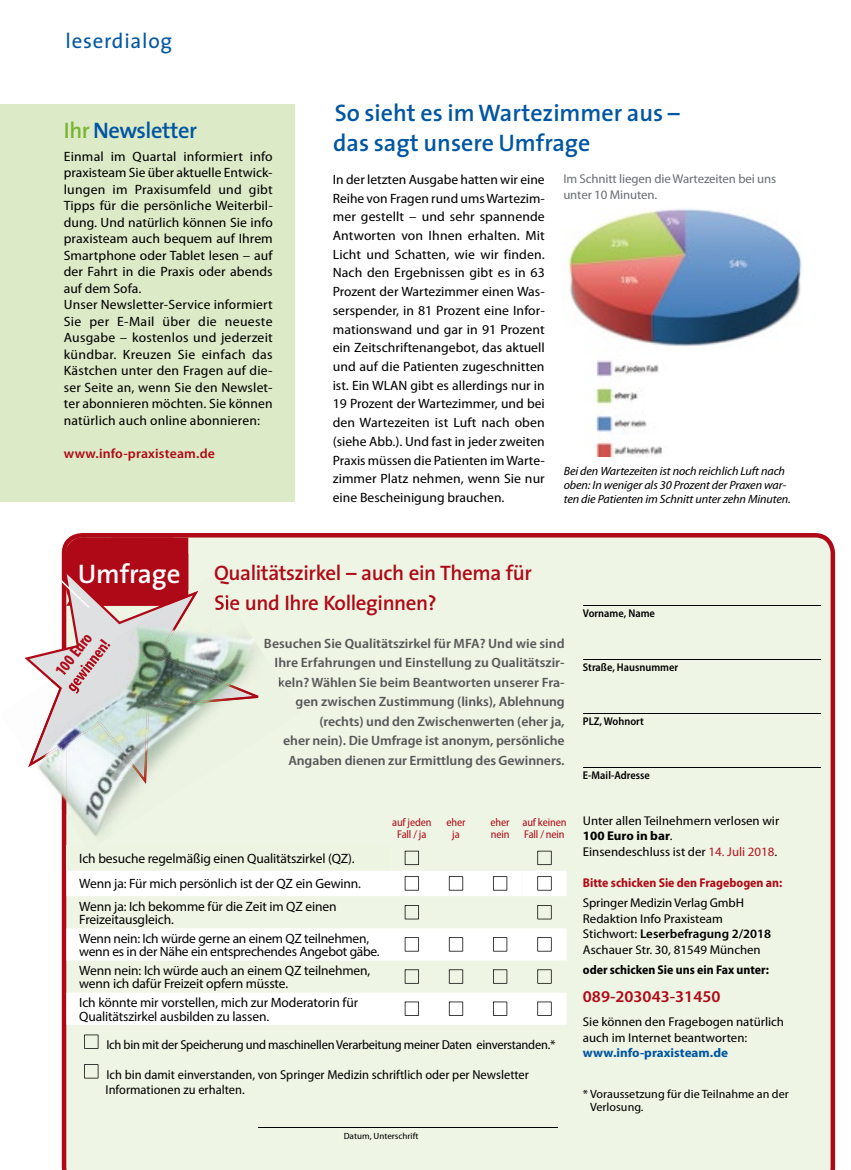
<style>
.page{position:relative;width:851px;height:1170px;background:#fff}
.page>*{position:absolute;margin:0;border:0;box-sizing:border-box;transform-origin:0 0}
.t1{font:600 27px "The Sans";letter-spacing:-.005em;color:#fff}
.t2{font:600 24px/30px "The Sans";color:#0056a2}
.t3{font:600 22.5px "The Sans";letter-spacing:-.02em;color:#0056a2}
.t4{font:600 21px/30px "The Sans";letter-spacing:-.02em;color:#af0917}
.t5{font:21px "The Sans";letter-spacing:.035em;color:#0056a2}
.t6{font:700 condensed 16.65px "Myriad Pro";color:#af0917}
.t7{font:600 semi-condensed 16.5px "Myriad Pro";color:#af0917;scale:1.1 1}
.t8{font:semi-condensed 13.5px/18.8px "Myriad Pro";letter-spacing:.005em;color:#000;text-align:justify;scale:1.1 1}
.t9{font:semi-condensed 13.5px/16.5px "Myriad Pro";letter-spacing:.005em;color:#000;scale:1.11 1}
.t10{font:13.5px/13.5px "Myriad Pro";letter-spacing:-.01em;color:#000}
.t11{font:600 semi-condensed 13.5px/19.5px "Myriad Pro";letter-spacing:-.005em;color:#58585a;text-align:right;scale:1.1 1}
.t12{font:600 semi-condensed 13.5px "Myriad Pro";letter-spacing:.01em;color:#af0917;scale:1.1 1}
.t13{font:semi-condensed 12.9px/15px "Myriad Pro";color:#000;scale:1.05 1}
.t14{font:semi-condensed 12.9px "Myriad Pro";letter-spacing:-.02em;color:#000;scale:1.05 1}
.t15{font:semi-condensed 12.75px/15.6px "Myriad Pro";color:#000;scale:1.1 1}
.t16{font:semi-condensed 12.75px/15.6px "Myriad Pro";letter-spacing:-.01em;color:#6a7075;scale:1.1 1}
.t17{font:700 semi-condensed 12.75px "Myriad Pro";color:#af0917}
.t18{font:700 semi-condensed 12.75px "Myriad Pro";color:#000}
.t19{font:700 semi-condensed 12.75px "Myriad Pro";color:#0056a2;scale:1.1 1}
.t20{font:italic semi-condensed 12px/14.2px "Myriad Pro";letter-spacing:-.01em;color:#000;scale:1.1 1}
.t21{font:semi-condensed 12px/13.5px "Myriad Pro";color:#000;scale:1.1 1}
.t22{font:600 semi-condensed 11.25px "Myriad Pro";color:#000}
.t23{font:semi-condensed 11.25px/12px "Myriad Pro";letter-spacing:-.01em;color:#af0917;text-align:center}
.t24{font:semi-condensed 9px "Myriad Pro";color:#000;scale:1.1 1}
.s1{color:#79b530}
.s2{font-weight:700}
.s3{color:#b51621}
.s4{font-weight:600}
</style>
<div class="page">
<img style="left:568px;top:208px;width:234px;height:248px">
<div style="left:62px;top:533px;width:773px;height:636px;background:#eef5e4"></div>
<svg style="left:66px;top:896px;width:500px;height:128px"></svg>
<svg style="left:404px;top:905px;width:15px;height:14px"></svg>
<svg style="left:537px;top:905px;width:14px;height:14px"></svg>
<svg style="left:404px;top:937px;width:15px;height:14px"></svg>
<svg style="left:449px;top:937px;width:14px;height:14px"></svg>
<svg style="left:493px;top:937px;width:14px;height:14px"></svg>
<svg style="left:537px;top:937px;width:14px;height:14px"></svg>
<svg style="left:404px;top:969px;width:15px;height:14px"></svg>
<svg style="left:449px;top:969px;width:14px;height:14px"></svg>
<svg style="left:493px;top:969px;width:14px;height:14px"></svg>
<svg style="left:537px;top:969px;width:14px;height:14px"></svg>
<svg style="left:404px;top:1001px;width:15px;height:14px"></svg>
<svg style="left:449px;top:1001px;width:14px;height:14px"></svg>
<svg style="left:493px;top:1001px;width:14px;height:14px"></svg>
<svg style="left:537px;top:1001px;width:14px;height:14px"></svg>
<hr style="left:582px;top:605px;width:238px;height:1px;background:#000">
<hr style="left:582px;top:659px;width:238px;height:1px;background:#000">
<hr style="left:582px;top:713px;width:238px;height:1px;background:#000">
<hr style="left:582px;top:767px;width:238px;height:1px;background:#000">
<svg style="left:24px;top:567px;width:234px;height:201px"></svg>
<img style="left:33px;top:764px;width:29px;height:44px">
<img style="left:188px;top:575px;width:39px;height:40px">
<img style="left:213px;top:615px;width:66px;height:63px">
<img style="left:67px;top:761px;width:107px;height:84px">
<img style="left:151px;top:705px;width:108px;height:90px">
<div style="left:236px;top:678px;width:65px;height:62px;background:#ecf3e2"></div>
<img style="left:62px;top:764px;width:4px;height:51px">
<svg style="left:66px;top:845px;width:500px;height:51px"></svg>
<svg style="left:279px;top:678px;width:5px;height:8px"></svg>
<svg style="left:56px;top:537px;width:132px;height:71px;background:#b72733"></svg>
<img style="left:215px;top:594px;width:23px;height:21px">
<img style="left:24px;top:680px;width:13px;height:80px">
<img style="left:42px;top:664px;width:34px;height:36px">
<img style="left:76px;top:614px;width:76px;height:86px">
<img style="left:152px;top:595px;width:61px;height:74px">
<img style="left:33px;top:700px;width:67px;height:21px">
<img style="left:100px;top:659px;width:100px;height:79px">
<img style="left:119px;top:723px;width:27px;height:4px">
<img style="left:215px;top:701px;width:38px;height:1px">
<img style="left:37px;top:679px;width:25px;height:42px">
<img style="left:156px;top:590px;width:42px;height:71px">
<img style="left:31px;top:721px;width:88px;height:43px">
<img style="left:146px;top:659px;width:50px;height:70px">
<img style="left:194px;top:669px;width:64px;height:32px">
<img style="left:117px;top:727px;width:31px;height:56px">
<img style="left:183px;top:699px;width:32px;height:5px">
<svg style="left:60px;top:667px;width:5px;height:9px"></svg>
<img style="left:65px;top:643px;width:48px;height:51px">
<hr style="left:259px;top:1126px;width:299px;height:1px;background:#000">
<svg style="left:84px;top:1034px;width:14px;height:14px"></svg>
<svg style="left:84px;top:1064px;width:14px;height:14px"></svg>
<div style="left:0;top:104px;width:295px;height:398px;background:#ddeac7"></div>
<h3 class="t5" style="left:65px;top:24px;width:108px">leserdialog</h3>
<h3 class="t3" style="left:64px;top:111px;width:135px"><span class="s1">Ihr</span> Newsletter</h3>
<p class="t9" style="left:64px;top:148px;width:190px">Einmal im Quartal informiert info praxisteam Sie über aktuelle Entwick&shy;lungen im Praxisumfeld und gibt Tipps für die persönliche Weiterbil&shy;dung. Und natürlich können Sie info praxisteam auch bequem auf Ihrem Smartphone oder Tablet lesen – auf der Fahrt in die Praxis oder abends auf dem Sofa.<br>Unser Newsletter-Service informiert Sie per E-Mail über die neueste Ausgabe – kostenlos und jederzeit kündbar. Kreuzen Sie einfach das Kästchen unter den Fragen auf die&shy;ser Seite an, wenn Sie den Newslet&shy;ter abonnieren möchten. Sie können natürlich auch online abonnieren:</p>
<p class="t12" style="left:64px;top:446px;width:139px">www.info-praxisteam.de</p>
<h2 class="t2" style="left:333px;top:97px;width:348px">So sieht es im Wartezimmer aus – das sagt unsere Umfrage</h2>
<p class="t8" style="left:333px;top:170px;width:194px">In der letzten Ausgabe hatten wir eine Reihe von Fragen rund ums Wartezim&shy;mer gestellt – und sehr spannende Antworten von Ihnen erhalten. Mit Licht und Schatten, wie wir finden.<br>Nach den Ergebnissen gibt es in 63<br>Prozent der Wartezimmer einen Was&shy;serspender, in 81 Prozent eine Infor&shy;mationswand und gar in 91 Prozent ein Zeitschriftenangebot, das aktuell und auf die Patienten zugeschnitten ist. Ein WLAN gibt es allerdings nur in 19 Prozent der Wartezimmer, und bei den Wartezeiten ist Luft nach oben (siehe Abb.). Und fast in jeder zweiten Praxis müssen die Patienten im Warte&shy;zimmer Platz nehmen, wenn Sie nur eine Bescheinigung brauchen.</p>
<p class="t16" style="left:563px;top:171px;width:195px">Im Schnitt liegen die Wartezeiten bei uns unter 10 Minuten.</p>
<p class="t20" style="left:563px;top:464px;width:208px">Bei den Wartezeiten ist noch reichlich Luft nach oben: In weniger als 30 Prozent der Praxen war&shy;ten die Patienten im Schnitt unter zehn Minuten.</p>
<h1 class="t1" style="left:78px;top:551px;width:104px">Umfrage</h1>
<p class="t6" style="left:50px;top:667px;width:51px;rotate:-52deg">100 Euro</p>
<h3 class="t4" style="left:214px;top:557px;width:319px">Qualitätszirkel – auch ein Thema für<br>Sie und Ihre Kolleginnen?</h3>
<p class="t11" style="left:264px;top:633px;width:275px">Besuchen Sie Qualitätszirkel für MFA? Und wie sind Ihre Erfahrungen und Einstellung zu Qualitätszir&shy;keln? Wählen Sie beim Beantworten unserer Fra&shy;gen zwischen Zustimmung (links), Ablehnung (rechts) und den Zwischenwerten (eher ja,<br>eher nein). Die Umfrage ist anonym, persönliche Angaben dienen zur Ermittlung des Gewinners.</p>
<p class="t23" style="left:392px;top:816px;width:41px">auf jeden<br>Fall / ja</p>
<p class="t23" style="left:446px;top:816px;width:21px">eher ja</p>
<p class="t23" style="left:490px;top:816px;width:21px;text-align:left">eher nein</p>
<p class="t23" style="left:522px;top:816px;width:45px;text-align:left">auf keinen<br>Fall / nein</p>
<p class="t10" style="left:79px;top:845px;width:283px;line-height:25.5px">Ich besuche regelmäßig einen Qualitätszirkel (QZ).<br>Wenn ja: Für mich persönlich ist der QZ ein Gewinn.</p>
<p class="t10" style="left:79px;top:899px;width:259px">Wenn ja: Ich bekomme für die Zeit im QZ einen<br>Freizeitausgleich.</p>
<p class="t10" style="left:79px;top:931px;width:302px">Wenn nein: Ich würde gerne an einem QZ teilnehmen, wenn es in der Nähe ein entsprechendes Angebot gäbe.</p>
<p class="t10" style="left:79px;top:963px;width:292px">Wenn nein: Ich würde auch an einem QZ teilnehmen, wenn ich dafür Freizeit opfern müsste.</p>
<p class="t10" style="left:79px;top:995px;width:280px">Ich könnte mir vorstellen, mich zur Moderatorin für<br>Qualitätszirkel ausbilden zu lassen.</p>
<p class="t14" style="left:106px;top:1037px;width:429px">Ich bin mit der Speicherung und maschinellen Verarbeitung meiner Daten einverstanden.*</p>
<p class="t13" style="left:105px;top:1066px;width:405px">Ich bin damit einverstanden, von Springer Medizin schriftlich oder per Newsletter<br>Informationen zu erhalten.</p>
<p class="t24" style="left:343px;top:1130px;width:70px">Datum, Unterschrift</p>
<p class="t22" style="left:582px;top:606px;width:74px">Vorname, Name</p>
<p class="t22" style="left:582px;top:660px;width:97px">Straße, Hausnummer</p>
<p class="t22" style="left:582px;top:714px;width:62px">PLZ, Wohnort</p>
<p class="t22" style="left:582px;top:768px;width:68px">E-Mail-Adresse</p>
<p class="t15" style="left:582px;top:812px;width:180px">Unter allen Teilnehmern verlosen wir<br><span class="s2">100 Euro in bar</span>.<br>Einsendeschluss ist der <span class="s3">14. Juli 2018</span>.</p>
<p class="t17" style="left:582px;top:875px;width:201px">Bitte schicken Sie den Fragebogen an:</p>
<p class="t15" style="left:582px;top:895px;width:173px">Springer Medizin Verlag GmbH<br>Redaktion Info Praxisteam<br>Stichwort: <span class="s4">Leserbefragung 2/2018<br></span>Aschauer Str. 30, 81549 München</p>
<p class="t18" style="left:582px;top:962px;width:187px">oder schicken Sie uns ein Fax unter:</p>
<p class="t7" style="left:582px;top:987px;width:126px">089-203043-31450</p>
<p class="t15" style="left:582px;top:1014px;width:184px">Sie können den Fragebogen natürlich auch im Internet beantworten:</p>
<p class="t19" style="left:582px;top:1045px;width:133px">www.info-praxisteam.de</p>
<p class="t21" style="left:590px;top:1087px;width:182px;text-indent:-7px">* Voraussetzung für die Teilnahme an der<br>Verlosung.</p>
</div>
